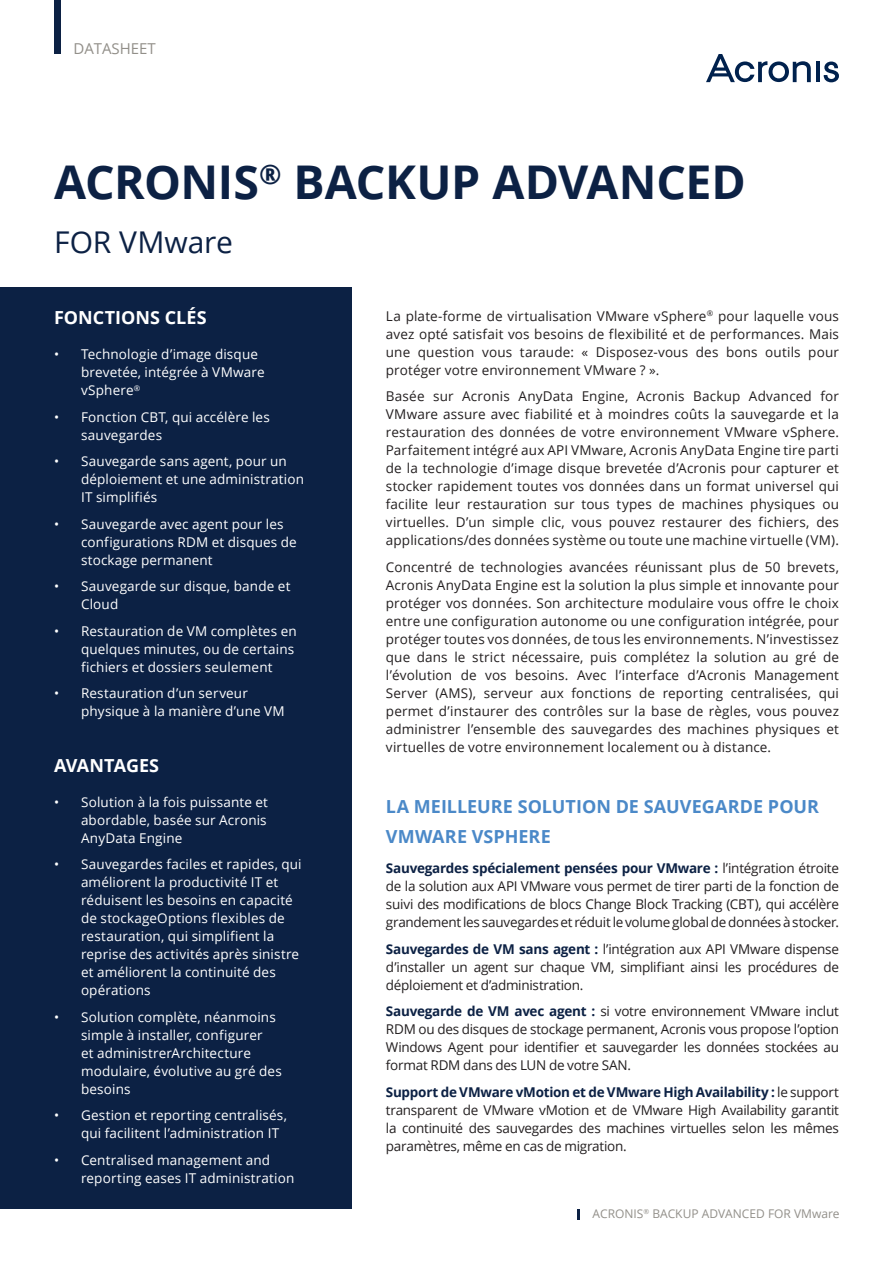
<style>
.page{position:relative;width:893px;height:1263px;background:#fff}
.page>*{position:absolute;margin:0;border:0;box-sizing:border-box;transform-origin:0 0}
.Titre_Document{font:700 46.5px "Open Sans";letter-spacing:-.01em;color:#0c2144}
.Sous_Titre_Document{font:30px "Open Sans";letter-spacing:-.005em;color:#0c2144}
.t1{font:700 18px/30px "Open Sans";letter-spacing:.005em;color:#4b89c8}
.t2{font:700 18px "Open Sans";color:#fff}
.t3{font:15px "Open Sans";color:#928f89}
.t4{font:13.5px/18px "Open Sans";letter-spacing:-.015em;color:#231f20;text-align:justify}
.t5{font:13.5px/18px "Open Sans";letter-spacing:.01em;color:#fff}
.t6{font:12px "Open Sans";color:#928f89}
.s1{font-weight:700;color:#0c2144}
</style>
<div class="page">
<div style="left:0;top:287px;width:352px;height:922px;background:#0c2144"></div>
<div style="left:55px;top:0;width:6px;height:54px;background:#0c2144"></div>
<svg style="left:577px;top:1209px;width:3px;height:10px"></svg>
<hr style="left:816px;top:62px;width:3px;height:20px;background:#00214d">
<svg style="left:823px;top:62px;width:16px;height:20px"></svg>
<svg style="left:706px;top:54px;width:105px;height:28px"></svg>
<p class="t3" style="left:73px;top:38px;width:84px">DATASHEET</p>
<p class="Titre_Document" style="left:54px;top:150px;width:693px">ACRONIS<sup>®</sup> BACKUP ADVANCED</p>
<p class="Sous_Titre_Document" style="left:54px;top:222px;width:180px">FOR VMware</p>
<p class="t2" style="left:54px;top:305px;width:154px">FONCTIONS CLÉS</p>
<p class="t5" style="left:81px;top:345px;width:185px;text-indent:-27px">• Technologie d’image disque brevetée, intégrée à VMware vSphere<sup>®</sup></p>
<p class="t5" style="left:81px;top:407px;width:190px;text-indent:-27px">• Fonction CBT, qui accélère les sauvegardes</p>
<p class="t5" style="left:81px;top:452px;width:225px;text-indent:-27px">• Sauvegarde sans agent, pour un déploiement et une administration<br>IT simplifiés</p>
<p class="t5" style="left:81px;top:514px;width:217px;text-indent:-27px">• Sauvegarde avec agent pour les configurations RDM et disques de stockage permanent</p>
<p class="t5" style="left:81px;top:577px;width:211px;text-indent:-27px">• Sauvegarde sur disque, bande et<br>Cloud</p>
<p class="t5" style="left:81px;top:621px;width:217px;text-indent:-27px">• Restauration de VM complètes en quelques minutes, ou de certains fichiers et dossiers seulement</p>
<p class="t5" style="left:81px;top:684px;width:205px;text-indent:-27px">• Restauration d’un serveur physique à la manière d’une VM</p>
<p class="t2" style="left:54px;top:752px;width:107px">AVANTAGES</p>
<p class="t5" style="left:81px;top:792px;width:189px;text-align:justify;text-indent:-27px">• Solution à la fois puissante et abordable, basée sur Acronis AnyData Engine</p>
<p class="t5" style="left:81px;top:855px;width:222px;text-indent:-27px">• Sauvegardes faciles et rapides, qui améliorent la productivité IT et réduisent les besoins en capacité de stockageOptions flexibles de restauration, qui simplifient la reprise des activités après sinistre et améliorent la continuité des opérations</p>
<p class="t5" style="left:81px;top:1007px;width:202px;text-indent:-27px">• Solution complète, néanmoins simple à installer, configurer<br>et administrerArchitecture modulaire, évolutive au gré des besoins</p>
<p class="t5" style="left:81px;top:1106px;width:208px;text-indent:-27px">• Gestion et reporting centralisés, qui facilitent l’administration IT</p>
<p class="t5" style="left:81px;top:1150px;width:215px;text-indent:-27px">• Centralised management and reporting eases IT administration</p>
<p class="t4" style="left:386px;top:306px;width:455px">La plate-forme de virtualisation VMware vSphere<sup>®</sup> pour laquelle vous avez opté satisfait vos besoins de flexibilité et de performances. Mais une question vous taraude: « Disposez-vous des bons outils pour protéger votre environnement VMware ? ».</p>
<p class="t4" style="left:386px;top:387px;width:455px">Basée sur Acronis AnyData Engine, Acronis Backup Advanced for VMware assure avec fiabilité et à moindres coûts la sauvegarde et la restauration des données de votre environnement VMware vSphere.<br>Parfaitement intégré aux API VMware, Acronis AnyData Engine tire parti de la technologie d’image disque brevetée d’Acronis pour capturer et stocker rapidement toutes vos données dans un format universel qui facilite leur restauration sur tous types de machines physiques ou virtuelles. D’un simple clic, vous pouvez restaurer des fichiers, des applications/des données système ou toute une machine virtuelle (VM).</p>
<p class="t4" style="left:386px;top:557px;width:455px">Concentré de technologies avancées réunissant plus de 50 brevets, Acronis AnyData Engine est la solution la plus simple et innovante pour protéger vos données. Son architecture modulaire vous offre le choix entre une configuration autonome ou une configuration intégrée, pour protéger toutes vos données, de tous les environnements. N’investissez que dans le strict nécessaire, puis complétez la solution au gré de l’évolution de vos besoins. Avec l’interface d’Acronis Management Server (AMS), serveur aux fonctions de reporting centralisées, qui permet d’instaurer des contrôles sur la base de règles, vous pouvez administrer l’ensemble des sauvegardes des machines physiques et virtuelles de votre environnement localement ou à distance.</p>
<p class="t1" style="left:386px;top:791px;width:435px">LA MEILLEURE SOLUTION DE SAUVEGARDE POUR<br>VMWARE VSPHERE</p>
<p class="t4" style="left:386px;top:859px;width:455px"><span class="s1">Sauvegardes spécialement pensées pour VMware :</span> l’intégration étroite de la solution aux API VMware vous permet de tirer parti de la fonction de suivi des modifications de blocs Change Block Tracking (CBT), qui accélère grandement les sauvegardes et réduit le volume global de données à stocker.</p>
<p class="t4" style="left:386px;top:940px;width:455px"><span class="s1">Sauvegardes de VM sans agent :</span> l’intégration aux API VMware dispense d’installer un agent sur chaque VM, simplifiant ainsi les procédures de déploiement et d’administration.</p>
<p class="t4" style="left:386px;top:1002px;width:455px"><span class="s1">Sauvegarde de VM avec agent :</span> si votre environnement VMware inclut RDM ou des disques de stockage permanent, Acronis vous propose l’option Windows Agent pour identifier et sauvegarder les données stockées au format RDM dans des LUN de votre SAN.</p>
<p class="t4" style="left:386px;top:1083px;width:455px"><span class="s1">Support de VMware vMotion et de VMware High Availability :</span> le support transparent de VMware vMotion et de VMware High Availability garantit la continuité des sauvegardes des machines virtuelles selon les mêmes paramètres, même en cas de migration.</p>
<p class="t6" style="left:592px;top:1205px;width:249px">ACRONIS<sup>®</sup> BACKUP ADVANCED FOR VMware</p>
</div>
